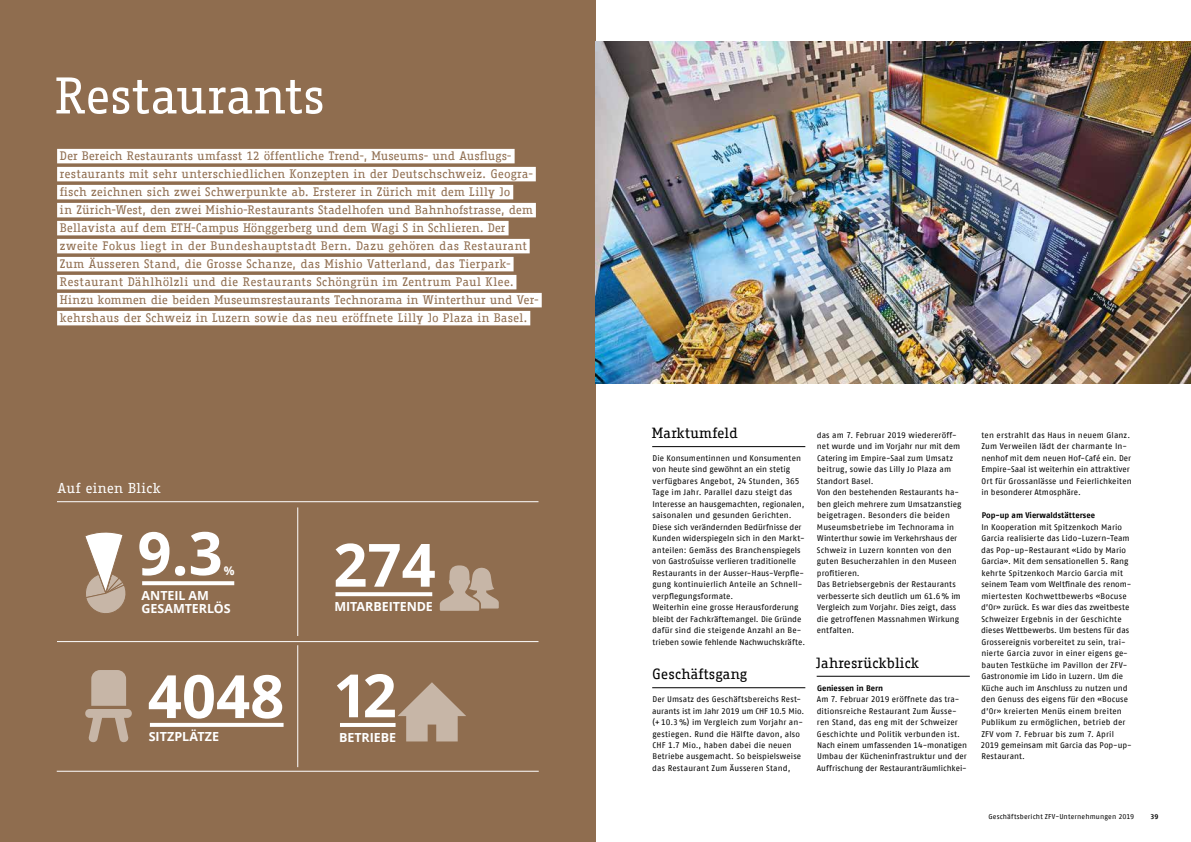
<style>
.page{position:relative;width:1191px;height:842px;background:#fff}
.page>*{position:absolute;margin:0;border:0;box-sizing:border-box;transform-origin:0 0}
.t1{font:700 59.8px "Open Sans";color:#fff}
.t2{font:50px "Fago Office Serif";letter-spacing:-.025em;color:#fff}
.t3{font:14.4px "Fago Office Serif";letter-spacing:-.01em;color:#000}
.t4{font:14px "Fago Office Serif";letter-spacing:-.005em;color:#fff}
.t5{font:700 12.5px/13px "Open Sans";letter-spacing:-.005em;color:#fff}
.t6{font:12px/18px "Fago Office Serif";color:#8f6d4f}
.t7{font:700 12px "Open Sans";color:#fff}
.t8{font:8.2px/11.5px "Fago No Regular Tf";letter-spacing:.01em;color:#000}
.t9{font:8.1px "Fago No Bold Tf";letter-spacing:-.005em;color:#000}
.t10{font:7px "Fago No Regular Tf";letter-spacing:.02em;color:#000}
.t11{font:6.8px "Fago No Bold Tf";color:#000}
</style>
<div class="page">
<div style="left:0;top:0;width:595px;height:842px;background:#8f6d4f"></div>
<hr style="left:652px;top:446px;width:153px;height:1px;background:#000">
<hr style="left:652px;top:687px;width:153px;height:1px;background:#000">
<hr style="left:816px;top:676px;width:153px;height:1px;background:#000">
<div style="left:57px;top:149px;width:457px;height:14px;background:#fff"></div>
<div style="left:57px;top:167px;width:479px;height:14px;background:#fff"></div>
<div style="left:57px;top:185px;width:456px;height:14px;background:#fff"></div>
<div style="left:57px;top:203px;width:479px;height:14px;background:#fff"></div>
<div style="left:57px;top:221px;width:451px;height:14px;background:#fff"></div>
<div style="left:57px;top:239px;width:472px;height:14px;background:#fff"></div>
<div style="left:57px;top:257px;width:456px;height:14px;background:#fff"></div>
<div style="left:57px;top:275px;width:459px;height:14px;background:#fff"></div>
<div style="left:57px;top:293px;width:485px;height:14px;background:#fff"></div>
<div style="left:57px;top:311px;width:473px;height:14px;background:#fff"></div>
<svg style="left:440px;top:565px;width:59px;height:46px"></svg>
<svg style="left:335px;top:592px;width:97px;height:4px"></svg>
<hr style="left:340px;top:723px;width:55px;height:4px;background:#fff">
<svg style="left:398px;top:682px;width:68px;height:59px"></svg>
<svg style="left:142px;top:581px;width:92px;height:4px"></svg>
<svg style="left:85px;top:532px;width:41px;height:81px"></svg>
<hr style="left:57px;top:641px;width:481px;height:1px;background:#fff">
<hr style="left:57px;top:501px;width:481px;height:1px;background:#fff">
<hr style="left:57px;top:771px;width:482px;height:1px;background:#fff">
<hr style="left:297px;top:507px;width:1px;height:129px;background:#fff">
<hr style="left:297px;top:645px;width:1px;height:122px;background:#fff">
<img style="left:595px;top:42px;width:596px;height:341px">
<svg style="left:85px;top:670px;width:47px;height:73px"></svg>
<svg style="left:150px;top:723px;width:133px;height:4px"></svg>
<h2 class="t2" style="left:55px;top:69px;width:272px">Restaurants</h2>
<p class="t6" style="left:60px;top:147px;width:480px">Der Bereich Restaurants umfasst 12 öffentliche Trend-, Museums- und Ausflugs&shy;restaurants mit sehr unterschiedlichen Konzepten in der Deutschschweiz. Geogra&shy;fisch zeichnen sich zwei Schwerpunkte ab. Ersterer in Zürich mit dem Lilly Jo<br>in Zürich-West, den zwei Mishio-Restaurants Stadelhofen und Bahnhofstrasse, dem Bellavista auf dem ETH-Campus Hönggerberg und dem Wagi S in Schlieren. Der zweite Fokus liegt in der Bundeshauptstadt Bern. Dazu gehören das Restaurant Zum Äusseren Stand, die Grosse Schanze, das Mishio Vatterland, das Tierpark-Restaurant Dählhölzli und die Restaurants Schöngrün im Zentrum Paul Klee.<br>Hinzu kommen die beiden Museumsrestaurants Technorama in Winterthur und Ver&shy;kehrshaus der Schweiz in Luzern sowie das neu eröffnete Lilly Jo Plaza in Basel.</p>
<h3 class="t4" style="left:57px;top:481px;width:105px">Auf einen Blick</h3>
<h1 class="t1" style="left:137px;top:511px;width:87px">9.3</h1>
<h3 class="t7" style="left:224px;top:562px;width:12px">%</h3>
<h3 class="t5" style="left:142px;top:588px;width:91px">ANTEIL AM<br>GESAMTERLÖS</h3>
<h1 class="t1" style="left:148px;top:654px;width:138px">4048</h1>
<h3 class="t5" style="left:149px;top:730px;width:72px">SITZPLÄTZE</h3>
<h1 class="t1" style="left:333px;top:523px;width:104px">274</h1>
<h3 class="t5" style="left:334px;top:599px;width:100px">MITARBEITENDE</h3>
<h1 class="t1" style="left:333px;top:653px;width:65px">12</h1>
<h3 class="t5" style="left:339px;top:730px;width:59px">BETRIEBE</h3>
<h3 class="t3" style="left:652px;top:425px;width:88px">Marktumfeld</h3>
<p class="t8" style="left:652px;top:452px;width:154px">Die Konsumentinnen und Konsumenten von heute sind gewöhnt an ein stetig verfügbares Angebot, 24 Stunden, 365<br>Tage im Jahr. Parallel dazu steigt das Interesse an hausgemachten, regionalen, saisonalen und gesunden Gerichten.<br>Diese sich verändernden Bedürfnisse der Kunden widerspiegeln sich in den Markt&shy;anteilen: Gemäss des Branchenspiegels von GastroSuisse verlieren traditionelle Restaurants in der Ausser-Haus-Verpfle&shy;gung kontinuierlich Anteile an Schnell&shy;verpflegungsformate.<br>Weiterhin eine grosse Herausforderung bleibt der Fachkräftemangel. Die Gründe dafür sind die steigende Anzahl an Be&shy;trieben sowie fehlende Nachwuchskräfte.</p>
<h3 class="t3" style="left:652px;top:666px;width:97px">Geschäftsgang</h3>
<p class="t8" style="left:652px;top:693px;width:153px">Der Umsatz des Geschäftsbereichs Rest&shy;aurants ist im Jahr 2019 um CHF 10.5 Mio. (+10.3%) im Vergleich zum Vorjahr an&shy;gestiegen. Rund die Hälfte davon, also CHF 1.7 Mio., haben dabei die neuen Betriebe ausgemacht. So beispielsweise das Restaurant Zum Äusseren Stand,</p>
<p class="t8" style="left:816px;top:429px;width:146px">das am 7. Februar 2019 wiedereröff&shy;net wurde und im Vorjahr nur mit dem<br>Catering im Empire-Saal zum Umsatz beitrug, sowie das Lilly Jo Plaza am<br>Standort Basel.<br>Von den bestehenden Restaurants ha&shy;ben gleich mehrere zum Umsatzanstieg beigetragen. Besonders die beiden<br>Museumsbetriebe im Technorama in<br>Winterthur sowie im Verkehrshaus der<br>Schweiz in Luzern konnten von den guten Besucherzahlen in den Museen profitieren.<br>Das Betriebsergebnis der Restaurants verbesserte sich deutlich um 61.6% im<br>Vergleich zum Vorjahr. Dies zeigt, dass die getroffenen Massnahmen Wirkung entfalten.</p>
<h3 class="t3" style="left:816px;top:655px;width:105px">Jahresrückblick</h3>
<p class="t9" style="left:817px;top:683px;width:68px">Geniessen in Bern</p>
<p class="t8" style="left:816px;top:693px;width:152px">Am 7. Februar 2019 eröffnete das tra&shy;ditionsreiche Restaurant Zum Äusse&shy;ren Stand, das eng mit der Schweizer Geschichte und Politik verbunden ist.<br>Nach einem umfassenden 14-monatigen Umbau der Kücheninfrastruktur und der Auffrischung der Restauranträumlichkei-</p>
<p class="t8" style="left:981px;top:429px;width:152px">ten erstrahlt das Haus in neuem Glanz.<br>Zum Verweilen lädt der charmante In&shy;nenhof mit dem neuen Hof-Café ein. Der Empire-Saal ist weiterhin ein attraktiver Ort für Grossanlässe und Feierlichkeiten in besonderer Atmosphäre.</p>
<p class="t9" style="left:981px;top:511px;width:115px">Pop-up am Vierwaldstättersee</p>
<p class="t8" style="left:980px;top:521px;width:153px">In Kooperation mit Spitzenkoch Mario Garcia realisierte das Lido-Luzern-Team das Pop-up-Restaurant «Lido by Mario Garcia». Mit dem sensationellen 5. Rang kehrte Spitzenkoch Marcio Garcia mit seinem Team vom Weltfinale des renom&shy;miertesten Kochwettbewerbs «Bocuse d’Or» zurück. Es war dies das zweitbeste Schweizer Ergebnis in der Geschichte dieses Wettbewerbs. Um bestens für das Grossereignis vorbereitet zu sein, trai&shy;nierte Garcia zuvor in einer eigens ge&shy;bauten Testküche im Pavillon der ZFV-Gastronomie im Lido in Luzern. Um die Küche auch im Anschluss zu nutzen und den Genuss des eigens für den «Bocuse d’Or» kreierten Menüs einem breiten Publikum zu ermöglichen, betrieb der ZFV vom 7. Februar bis zum 7. April 2019 gemeinsam mit Garcia das Pop-up-Restaurant.</p>
<p class="t10" style="left:988px;top:813px;width:147px">Geschäftsbericht ZFV-Unternehmungen 2019</p>
<p class="t11" style="left:1150px;top:813px;width:9px">39</p>
</div>
